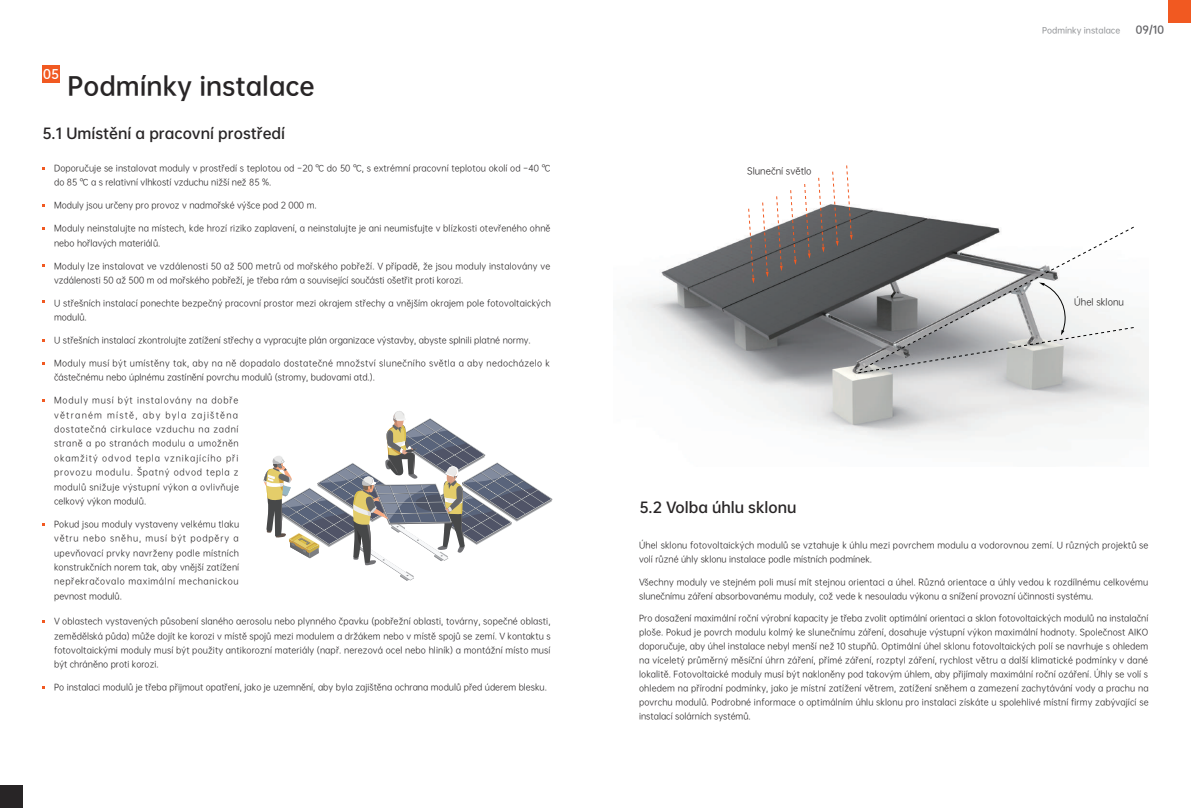
<style>
.page{position:relative;width:1191px;height:808px;background:#fff}
.page>*{position:absolute;margin:0;border:0;box-sizing:border-box;transform-origin:0 0}
.t1{font:24px "OPPO Sans B";color:#282526}
.t2{font:14px "OPPO Sans B";color:#282526}
.t3{font:12px "OPPO Sans B";color:#fff}
.t4{font:10px "OPPO Sans B";color:#636366}
.t5{font:9px "OPPO Sans R";color:#282526}
.t6{font:8.5px/14.4px "OPPO Sans R";letter-spacing:.01em;color:#282526}
.t7{font:8.5px/14.4px "OPPO Sans R";letter-spacing:.045em;color:#282526}
.t8{font:8px "OPPO Sans M";color:#939598}
</style>
<div class="page">
<div style="left:1168px;top:0;width:23px;height:23px;background:#f15921"></div>
<div style="left:0;top:785px;width:23px;height:23px;background:#282526"></div>
<hr style="left:595px;top:0;width:1px;height:808px;background:#231f20">
<hr style="left:553px;top:65px;width:1px;height:675px;background:#231f20">
<hr style="left:638px;top:65px;width:1px;height:675px;background:#231f20">
<img style="left:627px;top:131px;width:521px;height:336px">
<svg style="left:846px;top:165px;width:6px;height:75px"></svg>
<svg style="left:856px;top:226px;width:278px;height:56px"></svg>
<svg style="left:832px;top:171px;width:6px;height:75px"></svg>
<svg style="left:818px;top:177px;width:6px;height:76px"></svg>
<svg style="left:804px;top:183px;width:6px;height:76px"></svg>
<svg style="left:790px;top:190px;width:6px;height:75px"></svg>
<svg style="left:776px;top:196px;width:6px;height:75px"></svg>
<svg style="left:762px;top:202px;width:6px;height:75px"></svg>
<svg style="left:748px;top:208px;width:6px;height:75px"></svg>
<svg style="left:855px;top:282px;width:279px;height:92px"></svg>
<div style="left:42px;top:65px;width:18px;height:18px;background:#f15921"></div>
<svg style="left:263px;top:411px;width:289px;height:170px"></svg>
<h3 class="t3" style="left:43px;top:64px;width:17px">05</h3>
<h1 class="t1" style="left:68px;top:65px;width:249px">Podmínky instalace</h1>
<h2 class="t2" style="left:42px;top:121px;width:244px">5.1 Umístění a pracovní prostředí</h2>
<p class="t6" style="left:54px;top:160px;width:498px">Doporučuje se instalovat moduly v prostředí s teplotou od −20 ℃ do 50 ℃, s extrémní pracovní teplotou okolí od −40 ℃ do 85 ℃ a s relativní vlhkostí vzduchu nižší než 85 %.</p>
<p class="t6" style="left:54px;top:198px;width:264px">Moduly jsou určeny pro provoz v nadmořské výšce pod 2 000 m.</p>
<p class="t6" style="left:54px;top:221px;width:498px">Moduly neinstalujte na místech, kde hrozí riziko zaplavení, a neinstalujte je ani neumisťujte v blízkosti otevřeného ohně nebo hořlavých materiálů.</p>
<p class="t6" style="left:54px;top:258px;width:498px">Moduly lze instalovat ve vzdálenosti 50 až 500 metrů od mořského pobřeží. V případě, že jsou moduly instalovány ve vzdálenosti 50 až 500 m od mořského pobřeží, je třeba rám a související součásti ošetřit proti korozi.</p>
<p class="t6" style="left:54px;top:295px;width:498px">U střešních instalací ponechte bezpečný pracovní prostor mezi okrajem střechy a vnějším okrajem pole fotovoltaických modulů.</p>
<p class="t6" style="left:54px;top:332px;width:478px">U střešních instalací zkontrolujte zatížení střechy a vypracujte plán organizace výstavby, abyste splnili platné normy.</p>
<p class="t7" style="left:54px;top:355px;width:497px">Moduly musí být umístěny tak, aby na ně dopadalo dostatečné množství slunečního světla a aby nedocházelo k částečnému nebo úplnému zastínění povrchu modulů (stromy, budovami atd.).</p>
<p class="t6" style="left:54px;top:392px;width:186px;text-align:justify">Moduly musí být instalovány na dobře větraném místě, aby byla zajištěna dostatečná cirkulace vzduchu na zadní straně a po stranách modulu a umožněn okamžitý odvod tepla vznikajícího při provozu modulu. Špatný odvod tepla z modulů snižuje výstupní výkon a ovlivňuje celkový výkon modulů.</p>
<p class="t6" style="left:54px;top:516px;width:187px;text-align:justify">Pokud jsou moduly vystaveny velkému tlaku větru nebo sněhu, musí být podpěry a upevňovací prvky navrženy podle místních konstrukčních norem tak, aby vnější zatížení nepřekračovalo maximální mechanickou pevnost modulů.</p>
<p class="t6" style="left:54px;top:614px;width:498px;text-align:justify">V oblastech vystavených působení slaného aerosolu nebo plynného čpavku (pobřežní oblasti, továrny, sopečné oblasti, zemědělská půda) může dojít ke korozi v místě spojů mezi modulem a držákem nebo v místě spojů se zemí. V kontaktu s fotovoltaickými moduly musí být použity antikorozní materiály (např. nerezová ocel nebo hliník) a montážní místo musí být chráněno proti korozi.</p>
<p class="t6" style="left:54px;top:680px;width:494px">Po instalaci modulů je třeba přijmout opatření, jako je uzemnění, aby byla zajištěna ochrana modulů před úderem blesku.</p>
<p class="t5" style="left:747px;top:164px;width:66px">Sluneční světlo</p>
<h2 class="t2" style="left:639px;top:496px;width:159px">5.2 Volba úhlu sklonu</h2>
<p class="t8" style="left:1042px;top:24px;width:80px">Podmínky instalace</p>
<p class="t4" style="left:1135px;top:21px;width:30px">09/10</p>
<p class="t5" style="left:1074px;top:294px;width:51px">Úhel sklonu</p>
<p class="t6" style="left:639px;top:538px;width:511px;line-height:14px">Úhel sklonu fotovoltaických modulů se vztahuje k úhlu mezi povrchem modulu a vodorovnou zemí. U různých projektů se volí různé úhly sklonu instalace podle místních podmínek.</p>
<p class="t6" style="left:639px;top:574px;width:510px;line-height:14px">Všechny moduly ve stejném poli musí mít stejnou orientaci a úhel. Různá orientace a úhly vedou k rozdílnému celkovému slunečnímu záření absorbovanému moduly, což vede k nesouladu výkonu a snížení provozní účinnosti systému.</p>
<p class="t6" style="left:639px;top:611px;width:511px;line-height:14px;text-align:justify">Pro dosažení maximální roční výrobní kapacity je třeba zvolit optimální orientaci a sklon fotovoltaických modulů na instalační ploše. Pokud je povrch modulu kolmý ke slunečnímu záření, dosahuje výstupní výkon maximální hodnoty. Společnost AIKO doporučuje, aby úhel instalace nebyl menší než 10 stupňů. Optimální úhel sklonu fotovoltaických polí se navrhuje s ohledem na víceletý průměrný měsíční úhrn záření, přímé záření, rozptyl záření, rychlost větru a další klimatické podmínky v dané lokalitě. Fotovoltaické moduly musí být nakloněny pod takovým úhlem, aby přijímaly maximální roční ozáření. Úhly se volí s ohledem na přírodní podmínky, jako je místní zatížení větrem, zatížení sněhem a zamezení zachytávání vody a prachu na povrchu modulů. Podrobné informace o optimálním úhlu sklonu pro instalaci získáte u spolehlivé místní firmy zabývající se instalací solárních systémů.</p>
</div>
